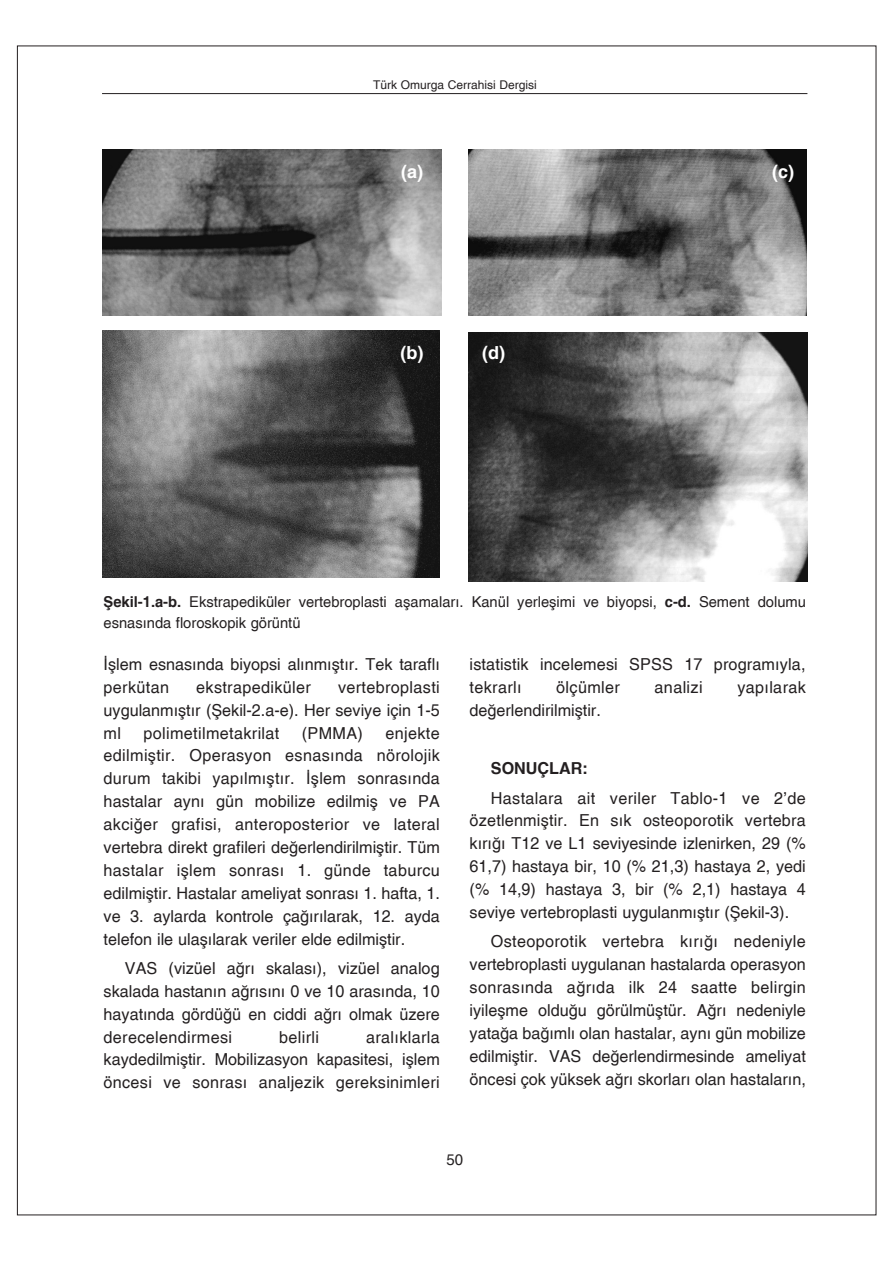
<style>
.page{position:relative;width:893px;height:1262px;background:#fff}
.page>*{position:absolute;margin:0;border:0;box-sizing:border-box;transform-origin:0 0}
.t1{font:700 18px "Helvetica";color:#fff}
.t2{font:16.5px/23px "Helvetica Plain";color:#231f20;text-align:justify}
.t3{font:16.5px "Helvetica Plain";letter-spacing:.02em;color:#231f20}
.t4{font:700 16.5px "Helvetica";color:#231f20}
.t5{font:15px/20.9px "Helvetica Plain";color:#231f20}
.t6{font:12px "Helvetica Plain";color:#231f20}
.s1{font-family:"Helvetica";font-weight:700}
</style>
<div class="page">
<hr style="left:102px;top:93px;width:705px;height:1px;background:#231f20">
<img style="left:102px;top:149px;width:339px;height:167px">
<img style="left:468px;top:149px;width:338px;height:167px">
<img style="left:468px;top:333px;width:339px;height:248px">
<img style="left:102px;top:330px;width:338px;height:247px">
<p class="t6" style="left:373px;top:78px;width:165px">Türk Omurga Cerrahisi Dergisi</p>
<p class="t1" style="left:401px;top:161px;width:23px">(a)</p>
<p class="t1" style="left:772px;top:161px;width:23px">(c)</p>
<p class="t1" style="left:400px;top:341px;width:24px">(b)</p>
<p class="t1" style="left:482px;top:341px;width:24px">(d)</p>
<p class="t5" style="left:104px;top:591px;width:703px"><span class="s1">fiekil-1.a-b.</span> Ekstrapediküler vertebroplasti aflamalar›. Kanül yerleflimi ve biyopsi, <span class="s1">c-d.</span> Sement dolumu esnas›nda floroskopik görüntü</p>
<p class="t2" style="left:104px;top:652px;width:338px">‹fllem esnas›nda biyopsi al›nm›flt›r. Tek tarafl› perkütan</p>
<p class="t2" style="left:104px;top:675px;width:338px;text-indent:234px">vertebroplasti uygulanm›flt›r (fiekil-2.a-e). Her seviye için 1-5 ml</p>
<p class="t3" style="left:196px;top:677px;width:116px">ekstrapediküler</p>
<p class="t3" style="left:143px;top:723px;width:137px">polimetilmetakrilat</p>
<p class="t2" style="left:302px;top:721px;width:63px">(PMMA)</p>
<p class="t2" style="left:104px;top:721px;width:338px;text-indent:282px">enjekte edilmifltir. Operasyon esnas›nda nörolojik durum takibi yap›lm›flt›r. ‹fllem sonras›nda hastalar ayn› gün mobilize edilmifl ve PA akci¤er grafisi, anteroposterior ve lateral vertebra direkt grafileri de¤erlendirilmifltir. Tüm hastalar ifllem sonras› 1. günde taburcu edilmifltir. Hastalar ameliyat sonras› 1. hafta, 1. ve 3. aylarda kontrole ça¤›r›larak, 12. ayda telefon ile ulafl›larak veriler elde edilmifltir.</p>
<p class="t2" style="left:104px;top:956px;width:338px;text-indent:21px">VAS (vizüel a¤r› skalas›), vizüel analog skalada hastan›n a¤r›s›n› 0 ve 10 aras›nda, 10 hayat›nda gördü¤ü en ciddi a¤r› olmak üzere derecelendirmesi</p>
<p class="t2" style="left:104px;top:1025px;width:338px;text-indent:262px">aral›klarla kaydedilmifltir. Mobilizasyon kapasitesi, ifllem öncesi ve sonras› analjezik gereksinimleri</p>
<p class="t3" style="left:279px;top:1027px;width:41px">belirli</p>
<p class="t2" style="left:469px;top:652px;width:337px">istatistik incelemesi SPSS 17 program›yla, tekrarl›</p>
<p class="t3" style="left:556px;top:677px;width:65px">ölçümler</p>
<p class="t3" style="left:654px;top:677px;width:49px">analizi</p>
<p class="t3" style="left:737px;top:677px;width:70px">yap›larak</p>
<p class="t2" style="left:469px;top:698px;width:133px">de¤erlendirilmifltir.</p>
<p class="t4" style="left:491px;top:758px;width:98px">SONUÇLAR:</p>
<p class="t2" style="left:469px;top:786px;width:338px;text-indent:21px">Hastalara ait veriler Tablo-1 ve 2’de özetlenmifltir. En s›k osteoporotik vertebra k›r›¤› T12 ve L1 seviyesinde izlenirken, 29 (% 61,7) hastaya bir, 10 (% 21,3) hastaya 2, yedi (% 14,9) hastaya 3, bir (% 2,1) hastaya 4 seviye vertebroplasti uygulanm›flt›r (fiekil-3).</p>
<p class="t2" style="left:469px;top:930px;width:338px;text-indent:21px">Osteoporotik vertebra k›r›¤› nedeniyle vertebroplasti uygulanan hastalarda operasyon sonras›nda a¤r›da ilk 24 saatte belirgin iyileflme oldu¤u görülmüfltür. A¤r› nedeniyle yata¤a ba¤›ml› olan hastalar, ayn› gün mobilize edilmifltir. VAS de¤erlendirmesinde ameliyat öncesi çok yüksek a¤r› skorlar› olan hastalar›n,</p>
<p class="t5" style="left:446px;top:1149px;width:18px">50</p>
</div>
